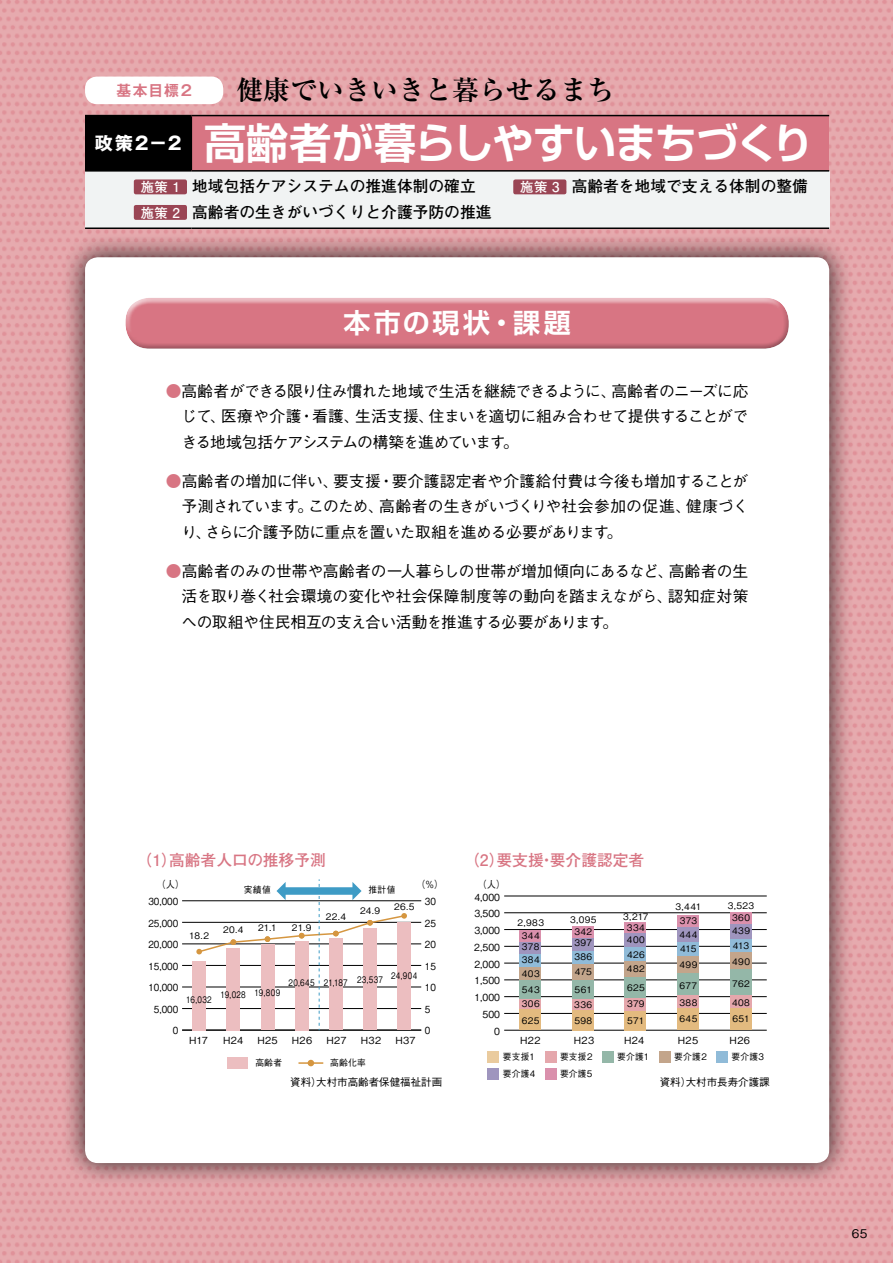
<style>
.page{position:relative;width:893px;height:1263px;background:#fff}
.page>*{position:absolute;margin:0;border:0;box-sizing:border-box;transform-origin:0 0}
.t1{font:700 42px "Shin Go Pro De";letter-spacing:-.03em;color:#fff}
.t2{font:700 27px "Ryumin Pro";color:#000}
.t3{font:700 27px "Shin Go Pro De";letter-spacing:.125em;color:#fff}
.t4{font:700 18px "Gothic MB101 Pro";color:#fff}
.t5{font:500 15.75px/25.5px "Gothic BBB Pro";letter-spacing:-.04em;color:#000;text-align:justify}
.t6{font:700 15.75px/25.5px "Futo Go B101 Pro";color:#000}
.t7{font:15.75px "Futo Go B101 Pr 6 N Bold 90 pv RKSJ H";color:#d87583}
.t8{font:700 14.7px "Gothic MB101 Pro De";letter-spacing:.095em;color:#d87583}
.t9{font:500 12px "Gothic BBB Pro";color:#000}
.t10{font:10.5px "Gothic BBB Pr 6 Medium 90 pv RKSJ H";color:#000}
.t11{font:9.75px "Gothic BBB Pr 6 Medium 90 pv RKSJ H";color:#000;scale:.9 1}
.t12{font:9.75px "Gothic BBB Pr 6 Medium 90 pv RKSJ H";color:#000;scale:.95 1}
.t13{font:9.75px "Gothic BBB Pr 6 Medium 90 pv RKSJ H";color:#000}
.t14{font:9px "Gothic BBB Pr 6 Medium 90 pv RKSJ H";letter-spacing:.04em;color:#000}
.t15{font:9px "Gothic BBB Pr 6 Medium 90 pv RKSJ H";letter-spacing:.04em;color:#000;scale:.8 1}
.s1{font-size:13.5px;color:#fff}
.s2{color:#d87583}
</style>
<div class="page">
<img style="left:0;top:0;width:893px;height:1263px">
<div style="left:61px;top:233px;width:792px;height:954px;background:#000;opacity:.8"></div>
<div style="left:85px;top:257px;width:744px;height:906px;background:#fff;border-radius:13px"></div>
<div style="left:124px;top:297px;width:666px;height:44px;background:#fff;opacity:.7"></div>
<div style="left:124px;top:302px;width:666px;height:49px;background:#000;opacity:.3"></div>
<svg style="left:182px;top:879px;width:240px;height:190px"></svg>
<svg style="left:487px;top:895px;width:280px;height:185px"></svg>
<div style="left:85px;top:77px;width:138px;height:27px;background:#fff;border-radius:12px"></div>
<div style="left:85px;top:116px;width:106px;height:55px;background:#000"></div>
<div style="left:191px;top:116px;width:638px;height:55px;background:#d87583"></div>
<div style="left:85px;top:171px;width:744px;height:57px;background:#f1f3f3"></div>
<hr style="left:85px;top:115px;width:106px;height:1px;background:#000">
<hr style="left:191px;top:115px;width:638px;height:1px;background:#000">
<hr style="left:191px;top:116px;width:1px;height:54px;background:#000">
<hr style="left:85px;top:170px;width:106px;height:2px;background:#000">
<hr style="left:191px;top:170px;width:638px;height:2px;background:#000">
<hr style="left:85px;top:227px;width:106px;height:2px;background:#000">
<hr style="left:191px;top:227px;width:638px;height:2px;background:#000">
<div style="left:134px;top:179px;width:53px;height:15px;background:#9a4554;border-radius:2px"></div>
<div style="left:134px;top:205px;width:53px;height:15px;background:#9a4554;border-radius:2px"></div>
<div style="left:513px;top:179px;width:53px;height:15px;background:#9a4554;border-radius:2px"></div>
<p class="t8" style="left:116px;top:78px;width:77px">基本目標2</p>
<h2 class="t2" style="left:236px;top:69px;width:379px">健康でいきいきと暮らせるまち</h2>
<p class="t4" style="left:95px;top:128px;width:88px">政策2－2</p>
<h1 class="t1" style="left:204px;top:109px;width:611px">高齢者が暮らしやすいまちづくり</h1>
<p class="t6" style="left:141px;top:172px;width:352px"><span class="s1">施策 1</span> 地域包括ケアシステムの推進体制の確立<span class="s1">施策 2</span> 高齢者の生きがいづくりと介護予防の推進</p>
<p class="t6" style="left:520px;top:172px;width:289px"><span class="s1">施策 3</span> 高齢者を地域で支える体制の整備</p>
<h2 class="t3" style="left:343px;top:301px;width:229px">本市の現状・課題</h2>
<p class="t5" style="left:182px;top:376px;width:568px;text-indent:-16px"><span class="s2">●</span>高齢者ができる限り住み慣れた地域で生活を継続できるように、高齢者のニーズに応じて、医療や介護・看護、生活支援、住まいを適切に組み合わせて提供することができる地域包括ケアシステムの構築を進めています。</p>
<p class="t5" style="left:182px;top:466px;width:568px;text-indent:-16px"><span class="s2">●</span>高齢者の増加に伴い、要支援・要介護認定者や介護給付費は今後も増加することが予測されています。このため、高齢者の生きがいづくりや社会参加の促進、健康づくり、さらに介護予防に重点を置いた取組を進める必要があります。</p>
<p class="t5" style="left:182px;top:556px;width:568px;text-indent:-16px"><span class="s2">●</span>高齢者のみの世帯や高齢者の一人暮らしの世帯が増加傾向にあるなど、高齢者の生活を取り巻く社会環境の変化や社会保障制度等の動向を踏まえながら、認知症対策への取組や住民相互の支え合い活動を推進する必要があります。</p>
<p class="t7" style="left:136px;top:847px;width:191px">（1）高齢者人口の推移予測</p>
<p class="t7" style="left:464px;top:847px;width:182px">（2）要支援・要介護認定者</p>
<p class="t12" style="left:156px;top:877px;width:31px">（人）</p>
<p class="t14" style="left:244px;top:883px;width:28px">実績値</p>
<p class="t14" style="left:369px;top:883px;width:28px">推計値</p>
<p class="t12" style="left:416px;top:877px;width:30px">（％）</p>
<p class="t11" style="left:148px;top:893px;width:35px">30,000</p>
<p class="t11" style="left:148px;top:915px;width:35px">25,000</p>
<p class="t11" style="left:148px;top:936px;width:35px">20,000</p>
<p class="t14" style="left:189px;top:929px;width:22px">18.2</p>
<p class="t14" style="left:223px;top:922px;width:22px">20.4</p>
<p class="t14" style="left:258px;top:920px;width:20px">21.1</p>
<p class="t14" style="left:292px;top:920px;width:21px">21.9</p>
<p class="t14" style="left:326px;top:909px;width:22px">22.4</p>
<p class="t14" style="left:360px;top:903px;width:22px">24.9</p>
<p class="t14" style="left:394px;top:900px;width:22px">26.5</p>
<p class="t11" style="left:425px;top:893px;width:14px">30</p>
<p class="t11" style="left:425px;top:915px;width:14px">25</p>
<p class="t11" style="left:425px;top:936px;width:14px">20</p>
<p class="t11" style="left:148px;top:958px;width:35px">15,000</p>
<p class="t11" style="left:148px;top:980px;width:35px">10,000</p>
<p class="t11" style="left:154px;top:1001px;width:29px">5,000</p>
<p class="t15" style="left:186px;top:992px;width:33px">16,032</p>
<p class="t15" style="left:221px;top:986px;width:76px">19,028 19,809</p>
<p class="t15" style="left:289px;top:975px;width:120px">20,645 21,187 23,537</p>
<p class="t15" style="left:391px;top:968px;width:34px">24,904</p>
<p class="t11" style="left:425px;top:958px;width:14px">15</p>
<p class="t11" style="left:425px;top:980px;width:14px">10</p>
<p class="t11" style="left:425px;top:1001px;width:8px">5</p>
<p class="t11" style="left:173px;top:1023px;width:8px">0</p>
<p class="t13" style="left:189px;top:1032px;width:21px">H17</p>
<p class="t13" style="left:223px;top:1032px;width:22px">H24</p>
<p class="t13" style="left:257px;top:1032px;width:22px">H25</p>
<p class="t13" style="left:292px;top:1032px;width:22px">H26</p>
<p class="t13" style="left:326px;top:1032px;width:22px">H27</p>
<p class="t13" style="left:361px;top:1032px;width:22px">H32</p>
<p class="t13" style="left:395px;top:1032px;width:22px">H37</p>
<p class="t11" style="left:425px;top:1023px;width:8px">0</p>
<p class="t12" style="left:477px;top:877px;width:31px">（人）</p>
<p class="t12" style="left:474px;top:889px;width:29px">4,000</p>
<p class="t12" style="left:474px;top:906px;width:29px">3,500</p>
<p class="t12" style="left:474px;top:922px;width:29px">3,000</p>
<p class="t12" style="left:474px;top:939px;width:29px">2,500</p>
<p class="t12" style="left:474px;top:956px;width:29px">2,000</p>
<p class="t12" style="left:474px;top:973px;width:29px">1,500</p>
<p class="t12" style="left:474px;top:990px;width:29px">1,000</p>
<p class="t12" style="left:483px;top:1006px;width:20px">500</p>
<p class="t12" style="left:494px;top:1023px;width:8px">0</p>
<p class="t14" style="left:517px;top:915px;width:28px">2,983</p>
<p class="t14" style="left:570px;top:912px;width:28px">3,095</p>
<p class="t14" style="left:623px;top:909px;width:27px">3,217</p>
<p class="t14" style="left:627px;top:920px;width:19px">334</p>
<p class="t14" style="left:574px;top:924px;width:19px">342</p>
<p class="t14" style="left:522px;top:928px;width:19px">344</p>
<p class="t14" style="left:574px;top:936px;width:19px">397</p>
<p class="t14" style="left:627px;top:933px;width:20px">400</p>
<p class="t14" style="left:522px;top:939px;width:19px">378</p>
<p class="t14" style="left:522px;top:952px;width:19px">384</p>
<p class="t14" style="left:574px;top:949px;width:19px">386</p>
<p class="t14" style="left:627px;top:948px;width:19px">426</p>
<p class="t14" style="left:522px;top:967px;width:19px">403</p>
<p class="t14" style="left:575px;top:964px;width:19px">475</p>
<p class="t14" style="left:627px;top:962px;width:19px">482</p>
<p class="t14" style="left:675px;top:900px;width:27px">3,441</p>
<p class="t14" style="left:728px;top:898px;width:28px">3,523</p>
<p class="t14" style="left:680px;top:914px;width:19px">373</p>
<p class="t14" style="left:732px;top:911px;width:19px">360</p>
<p class="t14" style="left:679px;top:927px;width:19px">444</p>
<p class="t14" style="left:732px;top:923px;width:19px">439</p>
<p class="t14" style="left:680px;top:941px;width:18px">415</p>
<p class="t14" style="left:733px;top:938px;width:18px">413</p>
<p class="t14" style="left:679px;top:958px;width:19px">499</p>
<p class="t14" style="left:732px;top:954px;width:19px">490</p>
<p class="t14" style="left:522px;top:982px;width:19px">543</p>
<p class="t14" style="left:574px;top:982px;width:19px">561</p>
<p class="t14" style="left:627px;top:980px;width:19px">625</p>
<p class="t14" style="left:680px;top:978px;width:19px">677</p>
<p class="t14" style="left:732px;top:976px;width:19px">762</p>
<p class="t14" style="left:522px;top:996px;width:20px">306</p>
<p class="t14" style="left:574px;top:997px;width:19px">336</p>
<p class="t14" style="left:627px;top:996px;width:19px">379</p>
<p class="t14" style="left:679px;top:995px;width:19px">388</p>
<p class="t14" style="left:732px;top:995px;width:19px">408</p>
<p class="t14" style="left:522px;top:1013px;width:19px">625</p>
<p class="t14" style="left:574px;top:1013px;width:19px">598</p>
<p class="t14" style="left:627px;top:1013px;width:19px">571</p>
<p class="t14" style="left:679px;top:1012px;width:19px">645</p>
<p class="t14" style="left:732px;top:1012px;width:19px">651</p>
<p class="t13" style="left:520px;top:1032px;width:22px">H22</p>
<p class="t13" style="left:574px;top:1032px;width:22px">H23</p>
<p class="t13" style="left:624px;top:1032px;width:22px">H24</p>
<p class="t13" style="left:678px;top:1032px;width:22px">H25</p>
<p class="t13" style="left:730px;top:1032px;width:22px">H26</p>
<p class="t14" style="left:255px;top:1055px;width:28px">高齢者</p>
<p class="t14" style="left:330px;top:1055px;width:37px">高齢化率</p>
<p class="t10" style="left:290px;top:1074px;width:153px">資料）大村市高齢者保健福祉計画</p>
<p class="t14" style="left:503px;top:1049px;width:33px">要支援1</p>
<p class="t14" style="left:560px;top:1049px;width:34px">要支援2</p>
<p class="t14" style="left:503px;top:1066px;width:34px">要介護4</p>
<p class="t14" style="left:560px;top:1066px;width:34px">要介護5</p>
<p class="t14" style="left:617px;top:1049px;width:34px">要介護1</p>
<p class="t14" style="left:674px;top:1049px;width:34px">要介護2</p>
<p class="t14" style="left:731px;top:1049px;width:34px">要介護3</p>
<p class="t10" style="left:660px;top:1074px;width:111px">資料）大村市長寿介護課</p>
<p class="t9" style="left:852px;top:1224px;width:17px">65</p>
</div>
